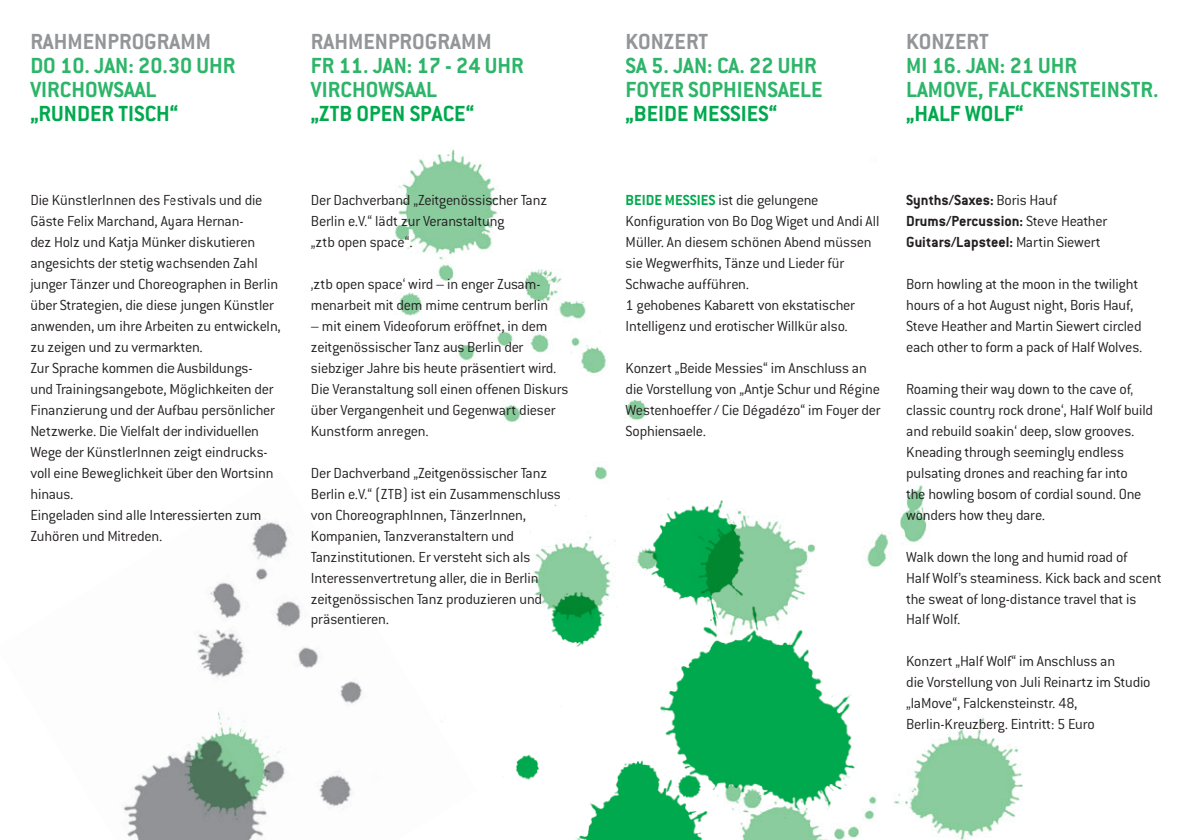
<style>
.page{position:relative;width:1192px;height:840px;background:#fff}
.page>*{position:absolute;margin:0;border:0;box-sizing:border-box;transform-origin:0 0}
.t1{font:700 24px/24px "Conduit ITC";color:#2db569}
.t2{font:700 24px "Conduit ITC";color:#00a94e}
.t3{font:700 24px "Conduit ITC";color:#939598}
.t4{font:300 16px/21px "Conduit ITC";letter-spacing:-.015em;color:#231f20}
.t5{font:700 16px/21px "Conduit ITC";color:#231f20}
.s1{font-weight:700;color:#00a94e}
.s2{font-weight:300}
</style>
<div class="page">
<img style="left:121px;top:755px;width:52px;height:85px">
<img style="left:173px;top:149px;width:850px;height:691px">
<h1 class="t3" style="left:30px;top:27px;width:77px">RAHMENPROGRA</h1>
<h1 class="t3" style="left:180px;top:27px;width:32px">MM</h1>
<h1 class="t1" style="left:30px;top:53px;width:207px">DO 10. JAN: 20.30 UHR<br>VIRCHOWSAAL</h1>
<h1 class="t2" style="left:30px;top:99px;width:149px">„RUNDER TISCH“</h1>
<p class="t4" style="left:30px;top:190px;width:252px">Die KünstlerInnen des Festivals und die Gäste Felix Marchand, Ayara Hernan-<br>dez Holz und Katja Münker diskutieren angesichts der stetig wachsenden Zahl junger Tänzer und Choreographen in Berlin über Strategien, die diese jungen Künstler anwenden, um ihre Arbeiten zu entwickeln, zu zeigen und zu vermarkten.<br>Zur Sprache kommen die Ausbildungs-<br>und Trainingsangebote, Möglichkeiten der Finanzierung und der Aufbau persönlicher Netzwerke. Die Vielfalt der individuellen Wege der KünstlerInnen zeigt eindrucks&shy;voll eine Beweglichkeit über den Wortsinn hinaus.<br>Eingeladen sind alle Interessierten zum Zuhören und Mitreden.</p>
<h1 class="t3" style="left:311px;top:27px;width:77px">RAHMENPROGRA</h1>
<h1 class="t3" style="left:461px;top:27px;width:32px">MM</h1>
<h1 class="t1" style="left:311px;top:53px;width:214px">FR 11. JAN: 17 - 24 UHR<br>VIRCHOWSAAL</h1>
<h1 class="t2" style="left:311px;top:99px;width:165px">„ZTB OPEN SPACE“</h1>
<p class="t4" style="left:311px;top:190px;width:238px">Der Dachverband „Zeitgenössischer Tanz<br>Berlin e.V.“ lädt zur Veranstaltung<br>„ztb open space“.</p>
<p class="t4" style="left:311px;top:273px;width:239px">‚ztb open space‘ wird – in enger Zusam&shy;menarbeit mit dem mime centrum berlin</p>
<p class="t4" style="left:311px;top:315px;width:259px">– mit einem Videoforum eröffnet, in dem zeitgenössischer Tanz aus Berlin der siebziger Jahre bis heute präsentiert wird.<br>Die Veranstaltung soll einen offenen Diskurs über Vergangenheit und Gegenwart dieser Kunstform anregen.</p>
<p class="t4" style="left:311px;top:462px;width:251px">Der Dachverband „Zeitgenössischer Tanz Berlin e.V.“ (ZTB) ist ein Zusammenschluss von ChoreographInnen, TänzerInnen, Kompanien, Tanzveranstaltern und Tanzinstitutionen. Er versteht sich als Interessenvertretung aller, die in Berlin zeitgenössischen Tanz produzieren und präsentieren.</p>
<h1 class="t3" style="left:626px;top:27px;width:84px">KONZERT</h1>
<h1 class="t1" style="left:626px;top:53px;width:196px">SA 5. JAN: CA. 22 UHR<br>FOYER SOPHIENSAELE</h1>
<h1 class="t2" style="left:626px;top:99px;width:153px">„BEIDE MESSIES“</h1>
<h1 class="t3" style="left:906px;top:27px;width:84px">KONZERT</h1>
<h1 class="t1" style="left:906px;top:53px;width:254px">MI 16. JAN: 21 UHR<br>LAMOVE, FALCKENSTEINSTR.</h1>
<h1 class="t2" style="left:906px;top:99px;width:119px">„HALF WOLF“</h1>
<p class="t4" style="left:626px;top:190px;width:255px"><span class="s1">BEIDE MESSIES</span> ist die gelungene Konfiguration von Bo Dog Wiget und Andi All Müller. An diesem schönen Abend müssen sie Wegwerfhits, Tänze und Lieder für Schwache aufführen.<br>1 gehobenes Kabarett von ekstatischer Intelligenz und erotischer Willkür also.</p>
<p class="t4" style="left:626px;top:357px;width:256px">Konzert „Beide Messies“ im Anschluss an die Vorstellung von „Antje Schur und Régine Westenhoeffer / Cie Dégadézo“ im Foyer der Sophiensaele.</p>
<p class="t5" style="left:906px;top:189px;width:202px">SYNTHS/SAXES: <span class="s2">Boris Hauf<br></span>DRUMS/PERCUSSION: <span class="s2">Steve Heather<br></span>GUITARS/LAPSTEEL: <span class="s2">Martin Siewert</span></p>
<p class="t4" style="left:906px;top:273px;width:238px">Born howling at the moon in the twilight hours of a hot August night, Boris Hauf, Steve Heather and Martin Siewert circled each other to form a pack of Half Wolves.</p>
<p class="t4" style="left:906px;top:378px;width:248px">Roaming their way down to the cave of‚ classic country rock drone‘, Half Wolf build and rebuild soakin‘ deep, slow grooves.<br>Kneading through seemingly endless pulsating drones and reaching far into<br>the howling bosom of cordial sound. One wonders how they dare.</p>
<p class="t4" style="left:906px;top:546px;width:257px">Walk down the long and humid road of<br>Half Wolf’s steaminess. Kick back and scent the sweat of long-distance travel that is<br>Half Wolf.</p>
<p class="t4" style="left:906px;top:651px;width:246px">Konzert „Half Wolf“ im Anschluss an<br>die Vorstellung von Juli Reinartz im Studio „laMove“, Falckensteinstr. 48, Berlin-Kreuzberg. Eintritt: 5 Euro</p>
</div>
